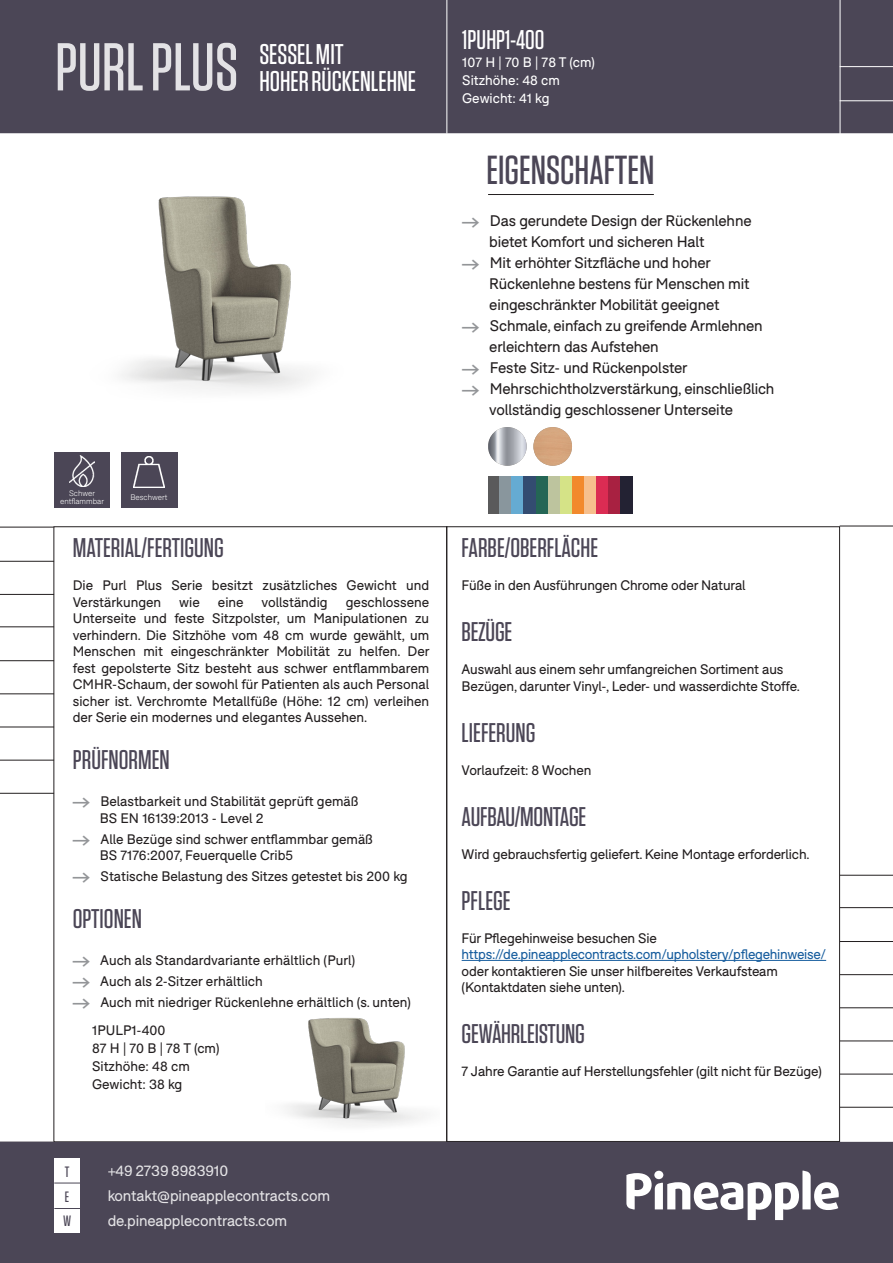
<style>
.page{position:relative;width:893px;height:1263px;background:#fff}
.page>*{position:absolute;margin:0;border:0;box-sizing:border-box;transform-origin:0 0}
.t1{font:500 67.5px "Tungsten";color:#fff}
.t2{font:500 40.5px "Tungsten";color:#4b4656}
.body_1_BLACK{font:500 28.5px "Tungsten";color:#fff}
.t3{font:500 27px "Tungsten";color:#4b4656}
.t4{font:500 27px "Tungsten";color:#fff}
.t5{font:15px/21px "F37 Bolton";letter-spacing:-.01em;color:#231f20}
.t6{font:15px "F37 Bolton";letter-spacing:-.01em;color:#fff}
.t7{font:500 15px "Tungsten";color:#4b4656}
.t8{font:13.5px/16.5px "F37 Bolton";letter-spacing:-.01em;color:#231f20}
.t9{font:13.5px "F37 Bolton";letter-spacing:-.02em;color:#175d9e}
.t10{font:13.5px "F37 Bolton";color:#fff}
.t11{font:300 7.8px "F37 Bolton";color:#fff}
.s1{font-family:"Pinearrow";font-size:15px;color:#939598}
.s2{font-family:"Pinearrow";color:#939598}
</style>
<div class="page">
<div style="left:1px;top:1px;width:891px;height:131px;background:#4b4656"></div>
<div style="left:0;top:0;width:893px;height:133px;border:2px solid #4b4656"></div>
<div style="left:0;top:1142px;width:893px;height:121px;background:#4b4656"></div>
<hr style="left:840px;top:875px;width:53px;height:1px;background:#231f20">
<hr style="left:840px;top:1007px;width:53px;height:1px;background:#231f20">
<hr style="left:840px;top:941px;width:53px;height:1px;background:#231f20">
<hr style="left:840px;top:1074px;width:53px;height:1px;background:#231f20">
<hr style="left:840px;top:1040px;width:53px;height:1px;background:#231f20">
<hr style="left:840px;top:974px;width:53px;height:1px;background:#231f20">
<hr style="left:840px;top:1107px;width:53px;height:1px;background:#231f20">
<hr style="left:462px;top:960px;width:364px;height:1px;background:#175d9e">
<hr style="left:840px;top:907px;width:53px;height:1px;background:#231f20">
<svg style="left:626px;top:1170px;width:213px;height:50px"></svg>
<div style="left:654px;top:1171px;width:9px;height:8px;background:#fff;border-radius:50%"></div>
<div style="left:54px;top:1158px;width:26px;height:25px;background:#fff"></div>
<div style="left:54px;top:1183px;width:26px;height:25px;background:#fff"></div>
<svg style="left:54px;top:1183px;width:26px;height:1px"></svg>
<hr style="left:840px;top:526px;width:53px;height:1px;background:#231f20">
<hr style="left:840px;top:0;width:1px;height:135px;background:#fff">
<hr style="left:840px;top:66px;width:53px;height:1px;background:#fff">
<hr style="left:840px;top:100px;width:53px;height:1px;background:#fff">
<hr style="left:446px;top:0;width:1px;height:134px;background:#fff">
<hr style="left:0;top:594px;width:54px;height:1px;background:#231f20">
<hr style="left:0;top:727px;width:54px;height:1px;background:#231f20">
<hr style="left:0;top:660px;width:54px;height:1px;background:#231f20">
<hr style="left:0;top:527px;width:54px;height:1px;background:#231f20">
<hr style="left:0;top:793px;width:54px;height:1px;background:#231f20">
<hr style="left:0;top:760px;width:54px;height:1px;background:#231f20">
<hr style="left:0;top:693px;width:54px;height:1px;background:#231f20">
<hr style="left:0;top:561px;width:54px;height:1px;background:#231f20">
<hr style="left:0;top:626px;width:54px;height:1px;background:#231f20">
<div style="left:54px;top:1208px;width:26px;height:25px;background:#fff"></div>
<svg style="left:54px;top:1208px;width:26px;height:1px"></svg>
<img style="left:121px;top:196px;width:190px;height:195px">
<div style="left:488px;top:477px;width:12px;height:37px;background:#5a5a5b"></div>
<div style="left:536px;top:477px;width:12px;height:37px;background:#246655"></div>
<div style="left:548px;top:477px;width:12px;height:37px;background:#bdc49e"></div>
<div style="left:500px;top:477px;width:12px;height:37px;background:#89969d"></div>
<div style="left:512px;top:477px;width:12px;height:37px;background:#65abd2"></div>
<div style="left:524px;top:477px;width:12px;height:37px;background:#334c71"></div>
<div style="left:560px;top:477px;width:12px;height:37px;background:#d5e387"></div>
<div style="left:572px;top:477px;width:12px;height:37px;background:#f2892c"></div>
<div style="left:584px;top:477px;width:12px;height:37px;background:#f6bf8d"></div>
<div style="left:596px;top:477px;width:12px;height:37px;background:#db2c53"></div>
<div style="left:608px;top:477px;width:13px;height:37px;background:#a82141"></div>
<div style="left:621px;top:477px;width:12px;height:37px;background:#232233"></div>
<img style="left:488px;top:427px;width:39px;height:39px;border-radius:19px">
<img style="left:265px;top:1018px;width:175px;height:124px">
<div style="left:54px;top:452px;width:56px;height:55px;background:#4b4656"></div>
<img style="left:70px;top:456px;width:24px;height:31px">
<div style="left:121px;top:452px;width:56px;height:56px;background:#4b4656"></div>
<img style="left:133px;top:456px;width:31px;height:31px">
<hr style="left:488px;top:194px;width:166px;height:1px;background:#231f20">
<img style="left:533px;top:427px;width:39px;height:39px;border-radius:19px">
<h1 class="t1" style="left:55px;top:32px;width:185px">PURL PLUS</h1>
<p class="body_1_BLACK" style="left:259px;top:39px;width:86px">SESSEL MIT</p>
<p class="body_1_BLACK" style="left:259px;top:66px;width:158px">HOHER RÜCKENLEHNE</p>
<p class="t11" style="left:69px;top:489px;width:27px">Schwer</p>
<p class="t11" style="left:60px;top:496px;width:45px">entflammbar</p>
<p class="t11" style="left:132px;top:489px;width:36px">Floor/wall</p>
<p class="t11" style="left:130px;top:493px;width:38px">Beschwert</p>
<p class="t3" style="left:73px;top:533px;width:152px">MATERIAL/FERTIGUNG</p>
<p class="t8" style="left:73px;top:577px;width:358px">Die Purl Plus Serie besitzt zusätzliches Gewicht und<br>Verstärkungen</p>
<p class="t8" style="left:179px;top:593px;width:22px">wie</p>
<p class="t8" style="left:218px;top:593px;width:27px">eine</p>
<p class="t8" style="left:261px;top:593px;width:68px">vollständig</p>
<p class="t8" style="left:73px;top:593px;width:358px;text-align:justify;text-indent:273px">geschlossene Unterseite und feste Sitzpolster, um Manipulationen zu verhindern. Die Sitzhöhe vom 48 cm wurde gewählt, um Menschen mit eingeschränkter Mobilität zu helfen. Der fest gepolsterte Sitz besteht aus schwer entflammbarem CMHR-Schaum, der sowohl für Patienten als auch Personal sicher ist. Verchromte Metallfüße (Höhe: 12 cm) verleihen der Serie ein modernes und elegantes Aussehen.</p>
<p class="t3" style="left:73px;top:745px;width:98px">PRÜFNORMEN</p>
<p class="t8" style="left:100px;top:793px;width:260px;text-indent:-27px"><span class="s1">A</span> Belastbarkeit und Stabilität geprüft gemäß<br>BS EN 16139:2013 - Level 2</p>
<p class="t8" style="left:100px;top:830px;width:275px;text-indent:-27px"><span class="s1">A</span> Alle Bezüge sind schwer entflammbar gemäß<br>BS 7176:2007, Feuerquelle Crib5</p>
<p class="t8" style="left:73px;top:868px;width:336px"><span class="s1">A</span> Statische Belastung des Sitzes getestet bis 200 kg</p>
<p class="t3" style="left:73px;top:904px;width:71px">OPTIONEN</p>
<p class="t8" style="left:73px;top:952px;width:284px"><span class="s1">A</span> Auch als Standardvariante erhältlich (Purl)</p>
<p class="t8" style="left:73px;top:973px;width:192px"><span class="s1">A</span> Auch als 2-Sitzer erhältlich</p>
<p class="t8" style="left:73px;top:994px;width:340px"><span class="s1">A</span> Auch mit niedriger Rückenlehne erhältlich (s. unten)</p>
<p class="t8" style="left:92px;top:1022px;width:75px">1PULP1-400</p>
<p class="t8" style="left:92px;top:1040px;width:129px">87 H | 70 B | 78 T (cm)</p>
<p class="t8" style="left:92px;top:1058px;width:99px">Sitzhöhe: 48 cm</p>
<p class="t8" style="left:92px;top:1076px;width:92px">Gewicht: 38 kg</p>
<p class="t7" style="left:65px;top:1163px;width:6px">T</p>
<p class="t6" style="left:107px;top:1161px;width:122px">+49 2739 8983910</p>
<p class="t7" style="left:65px;top:1188px;width:6px">E</p>
<p class="t6" style="left:107px;top:1187px;width:224px">kontakt@pineapplecontracts.com</p>
<p class="t7" style="left:63px;top:1213px;width:10px">W</p>
<p class="t6" style="left:107px;top:1212px;width:181px">de.pineapplecontracts.com</p>
<p class="t4" style="left:462px;top:26px;width:84px">1PUHP1-400</p>
<p class="t10" style="left:462px;top:54px;width:134px">107 H | 70 B | 78 T (cm)</p>
<p class="t10" style="left:462px;top:72px;width:99px">Sitzhöhe: 48 cm</p>
<p class="t10" style="left:462px;top:90px;width:89px">Gewicht: 41 kg</p>
<p class="t2" style="left:487px;top:149px;width:169px">EIGENSCHAFTEN</p>
<p class="t5" style="left:489px;top:210px;width:264px;text-indent:-27px"><span class="s2">A</span> Das gerundete Design der Rückenlehne bietet Komfort und sicheren Halt</p>
<p class="t5" style="left:489px;top:252px;width:262px;text-indent:-27px"><span class="s2">A</span> Mit erhöhter Sitzfläche und hoher<br>Rückenlehne bestens für Menschen mit eingeschränkter Mobilität geeignet</p>
<p class="t5" style="left:489px;top:315px;width:275px;text-indent:-27px"><span class="s2">A</span> Schmale, einfach zu greifende Armlehnen erleichtern das Aufstehen</p>
<p class="t5" style="left:462px;top:357px;width:227px"><span class="s2">A</span> Feste Sitz- und Rückenpolster</p>
<p class="t5" style="left:489px;top:378px;width:287px;text-indent:-27px"><span class="s2">A</span> Mehrschichtholzverstärkung, einschließlich vollständig geschlossener Unterseite</p>
<p class="t3" style="left:462px;top:533px;width:138px">FARBE/OBERFLÄCHE</p>
<p class="t8" style="left:462px;top:577px;width:285px">Füße in den Ausführungen Chrome oder Natural</p>
<p class="t3" style="left:462px;top:617px;width:52px">BEZÜGE</p>
<p class="t8" style="left:462px;top:661px;width:340px">Auswahl aus einem sehr umfangreichen Sortiment aus<br>Bezügen, darunter Vinyl-, Leder- und wasserdichte Stoffe.</p>
<p class="t3" style="left:462px;top:718px;width:75px">LIEFERUNG</p>
<p class="t8" style="left:462px;top:761px;width:131px">Vorlaufzeit: 8 Wochen</p>
<p class="t3" style="left:462px;top:802px;width:126px">AUFBAU/MONTAGE</p>
<p class="t8" style="left:462px;top:845px;width:350px">Wird gebrauchsfertig geliefert. Keine Montage erforderlich.</p>
<p class="t3" style="left:462px;top:886px;width:51px">PFLEGE</p>
<p class="t8" style="left:462px;top:929px;width:197px">Für Pflegehinweise besuchen Sie</p>
<p class="t9" style="left:462px;top:946px;width:366px">https://de.pineapplecontracts.com/upholstery/pflegehinweise/</p>
<p class="t8" style="left:462px;top:962px;width:318px">oder kontaktieren Sie unser hilfbereites Verkaufsteam</p>
<p class="t8" style="left:462px;top:979px;width:165px">(Kontaktdaten siehe unten).</p>
<p class="t3" style="left:462px;top:1019px;width:125px">GEWÄHRLEISTUNG</p>
<p class="t8" style="left:462px;top:1063px;width:362px">7 Jahre Garantie auf Herstellungsfehler (gilt nicht für Bezüge)</p>
</div>
